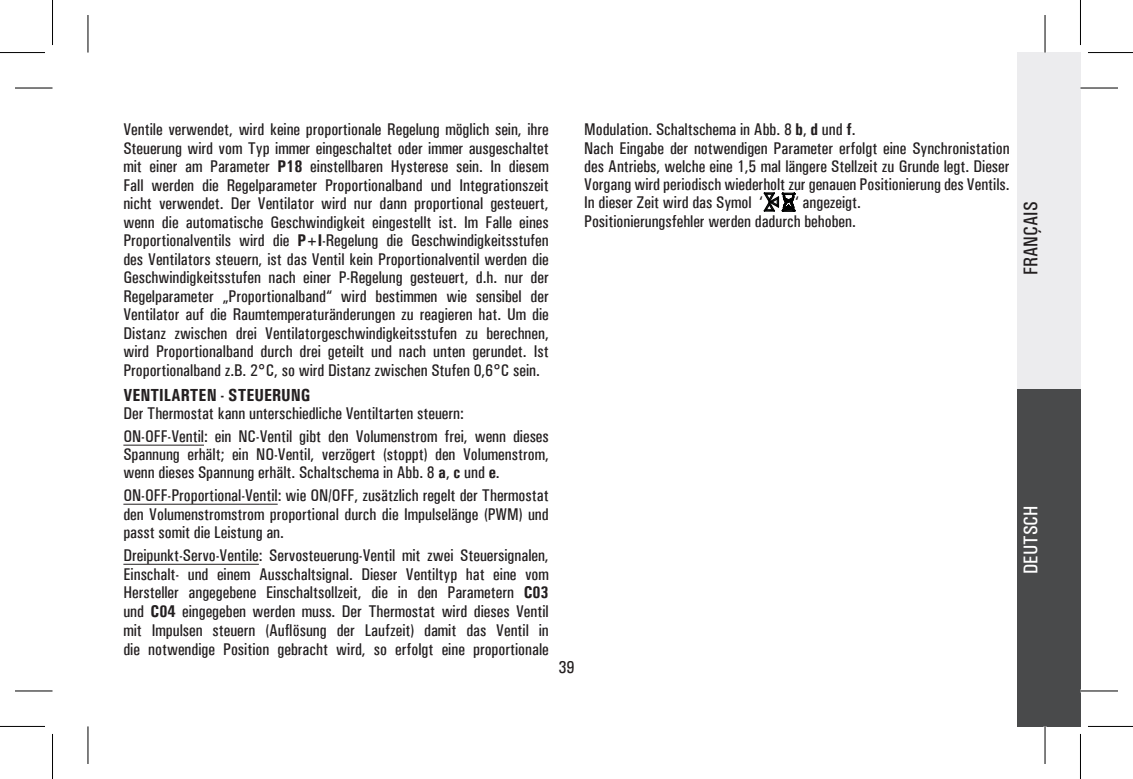
<style>
.page{position:relative;width:1133px;height:779px;background:#fff}
.page>*{position:absolute;margin:0;border:0;box-sizing:border-box;transform-origin:0 0}
.t1{font:500 condensed 20px "Univers";color:#231f20}
.t2{font:500 condensed 20px "Univers";color:#fff}
.t3{font:700 condensed 17.5px "Univers";color:#231f20}
.t4{font:500 condensed 17.5px "Univers";color:#231f20}
.t5{font:500 condensed 17px/18.5px "Univers";color:#231f20}
.s1{font-weight:700}
</style>
<div class="page">
<div style="left:1016px;top:388px;width:64px;height:338px;background:#494a4b"></div>
<div style="left:1016px;top:52px;width:64px;height:336px;background:#ececee"></div>
<hr style="left:123px;top:444px;width:81px;height:1px;background:#231f20">
<hr style="left:123px;top:503px;width:155px;height:1px;background:#231f20">
<hr style="left:123px;top:563px;width:136px;height:1px;background:#231f20">
<svg style="left:764px;top:193px;width:31px;height:18px"></svg>
<hr style="left:15px;top:88px;width:37px;height:1px;background:#000">
<hr style="left:1080px;top:88px;width:38px;height:1px;background:#000">
<hr style="left:15px;top:690px;width:37px;height:1px;background:#000">
<hr style="left:1080px;top:690px;width:38px;height:1px;background:#000">
<hr style="left:88px;top:15px;width:1px;height:37px;background:#000">
<hr style="left:88px;top:726px;width:1px;height:37px;background:#000">
<hr style="left:1044px;top:15px;width:1px;height:37px;background:#000">
<hr style="left:1044px;top:726px;width:1px;height:37px;background:#000">
<hr style="left:0;top:52px;width:45px;height:1px;background:#000">
<hr style="left:1088px;top:52px;width:45px;height:1px;background:#000">
<hr style="left:0;top:725px;width:45px;height:1px;background:#000">
<hr style="left:1088px;top:725px;width:45px;height:1px;background:#000">
<hr style="left:52px;top:0;width:1px;height:45px;background:#000">
<hr style="left:52px;top:733px;width:1px;height:45px;background:#000">
<hr style="left:1080px;top:0;width:1px;height:45px;background:#000">
<hr style="left:1080px;top:733px;width:1px;height:45px;background:#000">
<p class="t5" style="left:123px;top:120px;width:427px;text-align:justify">Ventile verwendet, wird keine proportionale Regelung möglich sein, ihre Steuerung wird vom Typ immer eingeschaltet oder immer ausgeschaltet mit einer am Parameter <span class="s1">P18</span> einstellbaren Hysterese sein. In diesem Fall werden die Regelparameter Proportionalband und Integrationszeit nicht verwendet. Der Ventilator wird nur dann proportional gesteuert, wenn die automatische Geschwindigkeit eingestellt ist. Im Falle eines Proportionalventils wird die <span class="s1">P+I</span>-Regelung die Geschwindigkeitsstufen des Ventilators steuern, ist das Ventil kein Proportionalventil werden die Geschwindigkeitsstufen nach einer P-Regelung gesteuert, d.h. nur der Regelparameter „Proportionalband“ wird bestimmen wie sensibel der Ventilator auf die Raumtemperaturänderungen zu reagieren hat. Um die Distanz zwischen drei Ventilatorgeschwindigkeitsstufen zu berechnen, wird Proportionalband durch drei geteilt und nach unten gerundet. Ist Proportionalband z.B. 2°C, so wird Distanz zwischen Stufen 0,6°C sein.</p>
<p class="t3" style="left:123px;top:384px;width:10px">VENTILARTEN</p>
<p class="t3" style="left:220px;top:384px;width:28px">- STEUERUNG</p>
<p class="t5" style="left:123px;top:402px;width:427px;line-height:22.5px">Der Thermostat kann unterschiedliche Ventiltarten steuern:<br>ON-OFF-Ventil: ein NC-Ventil gibt den Volumenstrom frei, wenn dieses</p>
<p class="t5" style="left:123px;top:445px;width:427px">Spannung erhält; ein NO-Ventil, verzögert (stoppt) den Volumenstrom, wenn dieses Spannung erhält. Schaltschema in Abb. 8 <span class="s1">A</span>, <span class="s1">C</span> und <span class="s1">E</span>.</p>
<p class="t5" style="left:123px;top:485px;width:427px;text-align:justify">ON-OFF-Proportional-Ventil: wie ON/OFF, zusätzlich regelt der Thermostat den Volumenstromstrom proportional durch die Impulselänge (PWM) und passt somit die Leistung an.</p>
<p class="t5" style="left:123px;top:545px;width:427px;text-align:justify">Dreipunkt-Servo-Ventile: Servosteuerung-Ventil mit zwei Steuersignalen, Einschalt- und einem Ausschaltsignal. Dieser Ventiltyp hat eine vom Hersteller angegebene Einschaltsollzeit, die in den Parametern <span class="s1">C03 </span>und <span class="s1">C04</span> eingegeben werden muss. Der Thermostat wird dieses Ventil mit Impulsen steuern (Auflösung der Laufzeit) damit das Ventil in die notwendige Position gebracht wird, so erfolgt eine proportionale</p>
<p class="t4" style="left:558px;top:656px;width:18px">39</p>
<p class="t5" style="left:584px;top:120px;width:427px">Modulation. Schaltschema in Abb. 8 <span class="s1">B</span>, <span class="s1">D</span> und <span class="s1">F</span>.<br>Nach Eingabe der notwendigen Parameter erfolgt eine Synchronistation des Antriebs, welche eine 1,5 mal längere Stellzeit zu Grunde legt. Dieser Vorgang wird periodisch wiederholt zur genauen Positionierung des Ventils.<br>In dieser Zeit wird das Symol ‘</p>
<p class="t5" style="left:584px;top:193px;width:278px;text-indent:211px">‘ angezeigt.<br>Positionierungsfehler werden dadurch behoben.</p>
<p class="t1" style="left:1019px;top:275px;width:75px;rotate:-90deg">FRANÇAIS</p>
<p class="t2" style="left:1019px;top:574px;width:70px;rotate:-90deg">DEUTSCH</p>
</div>
